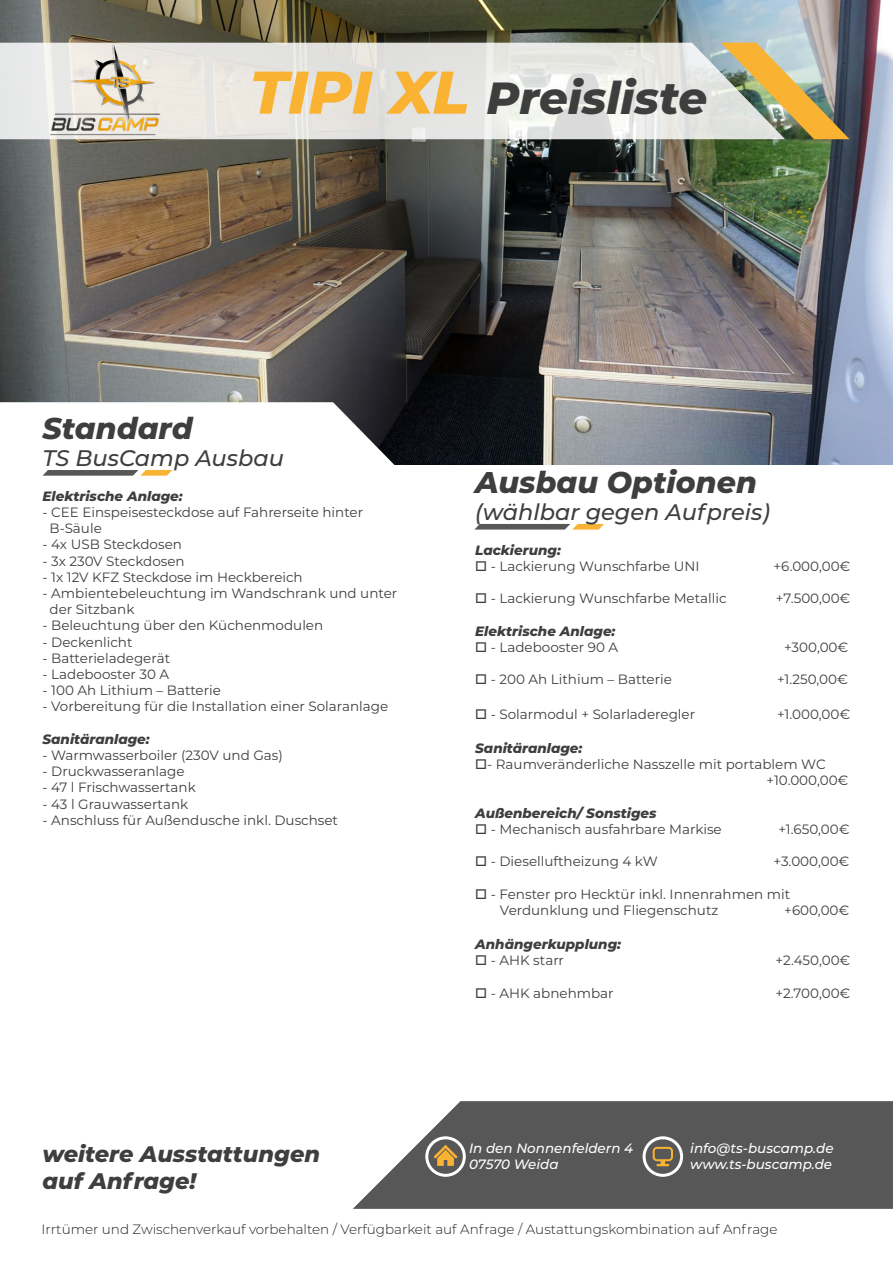
<style>
.page{position:relative;width:893px;height:1263px;background:#fff}
.page>*{position:absolute;margin:0;border:0;box-sizing:border-box;transform-origin:0 0}
.Text_Left{font:italic 800 45px "Montserrat";color:#3e3e3f}
.Text_Right{font:italic 800 30px "Montserrat";color:#3e3e3f}
.Text_Right-2{font:italic 500 22.5px "Montserrat";color:#3e3e3f}
.Text_Right-3{font:italic 800 22.5px "Montserrat";color:#3e3e3f}
.Text_Right-4{font:13.5px/16.2px "Montserrat";color:#3e3e3f}
.Text_Right-5{font:italic 800 13.5px "Montserrat";color:#3e3e3f}
.t1{font:300 13.5px "Montserrat";color:#231f20}
.Contact{font:italic 500 13.5px "Montserrat";color:#fff}
.s1{font-size:60px;color:#f9b231}
</style>
<div class="page">
<img style="left:0;top:0;width:893px;height:465px">
<svg style="left:353px;top:1101px;width:540px;height:108px;fill:#575757"></svg>
<svg style="left:434px;top:1145px;width:23px;height:21px"></svg>
<div style="left:425px;top:1136px;width:41px;height:41px;border:3px solid #fff;border-radius:50%"></div>
<svg style="left:653px;top:1147px;width:20px;height:19px"></svg>
<div style="left:643px;top:1136px;width:40px;height:41px;border:3px solid #fff;border-radius:50%"></div>
<img style="left:785px;top:43px;width:65px;height:96px">
<svg style="left:0;top:43px;width:785px;height:96px;fill:#e6e5e1"></svg>
<img style="left:43px;top:43px;width:145px;height:96px">
<svg style="left:43px;top:470px;width:129px;height:6px"></svg>
<svg style="left:474px;top:524px;width:130px;height:6px"></svg>
<p class="Text_Left" style="left:250px;top:65px;width:459px"><span class="s1">TIPI XL</span> Preisliste</p>
<p class="Text_Right" style="left:43px;top:406px;width:152px">Standard</p>
<p class="Text_Right-2" style="left:43px;top:442px;width:243px">TS BusCamp Ausbau</p>
<p class="Text_Right-5" style="left:43px;top:486px;width:142px">Elektrische Anlage:</p>
<p class="Text_Right-4" style="left:43px;top:503px;width:322px">- CEE Einspeisesteckdose auf Fahrerseite hinter</p>
<p class="Text_Right-4" style="left:50px;top:520px;width:54px">B-Säule</p>
<p class="Text_Right-4" style="left:43px;top:536px;width:141px">- 4x USB Steckdosen</p>
<p class="Text_Right-4" style="left:43px;top:552px;width:144px">- 3x 230V Steckdosen</p>
<p class="Text_Right-4" style="left:43px;top:568px;width:262px">- 1x 12V KFZ Steckdose im Heckbereich</p>
<p class="Text_Right-4" style="left:43px;top:584px;width:356px">- Ambientebeleuchtung im Wandschrank und unter</p>
<p class="Text_Right-4" style="left:50px;top:601px;width:86px">der Sitzbank</p>
<p class="Text_Right-4" style="left:43px;top:617px;width:282px">- Beleuchtung über den Küchenmodulen</p>
<p class="Text_Right-4" style="left:43px;top:633px;width:91px">- Deckenlicht</p>
<p class="Text_Right-4" style="left:43px;top:649px;width:129px">- Batterieladegerät</p>
<p class="Text_Right-4" style="left:43px;top:665px;width:128px">- Ladebooster 30 A</p>
<p class="Text_Right-4" style="left:43px;top:682px;width:180px">- 100 Ah Lithium – Batterie</p>
<p class="Text_Right-4" style="left:43px;top:698px;width:347px">- Vorbereitung für die Installation einer Solaranlage</p>
<p class="Text_Right-5" style="left:43px;top:729px;width:109px">Sanitäranlage:</p>
<p class="Text_Right-4" style="left:43px;top:746px;width:242px">- Warmwasserboiler (230V und Gas)</p>
<p class="Text_Right-4" style="left:43px;top:763px;width:143px">- Druckwasseranlage</p>
<p class="Text_Right-4" style="left:43px;top:779px;width:155px">- 47 l Frischwassertank</p>
<p class="Text_Right-4" style="left:43px;top:795px;width:147px">- 43 l Grauwassertank</p>
<p class="Text_Right-4" style="left:43px;top:811px;width:297px">- Anschluss für Außendusche inkl. Duschset</p>
<p class="Text_Right-3" style="left:43px;top:1137px;width:279px">weitere Ausstattungen</p>
<p class="Text_Right-3" style="left:43px;top:1164px;width:155px">auf Anfrage!</p>
<p class="Text_Right" style="left:475px;top:460px;width:283px">Ausbau Optionen</p>
<p class="Text_Right-2" style="left:475px;top:496px;width:296px">(wählbar gegen Aufpreis)</p>
<p class="Text_Right-5" style="left:475px;top:540px;width:87px">Lackierung:</p>
<p class="Text_Right-4" style="left:475px;top:557px;width:226px">□ - Lackierung Wunschfarbe UNI</p>
<p class="Text_Right-4" style="left:773px;top:557px;width:79px">+6.000,00€</p>
<p class="Text_Right-4" style="left:475px;top:590px;width:253px">□ - Lackierung Wunschfarbe Metallic</p>
<p class="Text_Right-4" style="left:776px;top:590px;width:76px">+7.500,00€</p>
<p class="Text_Right-5" style="left:475px;top:621px;width:142px">Elektrische Anlage:</p>
<p class="Text_Right-4" style="left:475px;top:638px;width:144px">□ - Ladebooster 90 A</p>
<p class="Text_Right-4" style="left:784px;top:638px;width:66px">+300,00€</p>
<p class="Text_Right-4" style="left:475px;top:671px;width:198px">□ - 200 Ah Lithium – Batterie</p>
<p class="Text_Right-4" style="left:777px;top:671px;width:72px">+1.250,00€</p>
<p class="Text_Right-4" style="left:475px;top:705px;width:221px">□ - Solarmodul + Solarladeregler</p>
<p class="Text_Right-4" style="left:777px;top:705px;width:75px">+1.000,00€</p>
<p class="Text_Right-5" style="left:475px;top:738px;width:109px">Sanitäranlage:</p>
<p class="Text_Right-4" style="left:766px;top:755px;width:83px;text-indent:-291px">□- Raumveränderliche Nasszelle mit portablem WC +10.000,00€</p>
<p class="Text_Right-5" style="left:475px;top:803px;width:183px">Außenbereich/ Sonstiges</p>
<p class="Text_Right-4" style="left:475px;top:820px;width:248px">□ - Mechanisch ausfahrbare Markise</p>
<p class="Text_Right-4" style="left:778px;top:820px;width:73px">+1.650,00€</p>
<p class="Text_Right-4" style="left:475px;top:853px;width:184px">□ - Dieselluftheizung 4 kW</p>
<p class="Text_Right-4" style="left:773px;top:853px;width:77px">+3.000,00€</p>
<p class="Text_Right-4" style="left:475px;top:885px;width:317px">□ - Fenster pro Hecktür inkl. Innenrahmen mit</p>
<p class="Text_Right-4" style="left:500px;top:901px;width:220px">Verdunklung und Fliegenschutz</p>
<p class="Text_Right-4" style="left:784px;top:901px;width:67px">+600,00€</p>
<p class="Text_Right-5" style="left:475px;top:934px;width:147px">Anhängerkupplung:</p>
<p class="Text_Right-4" style="left:475px;top:952px;width:90px">□ - AHK starr</p>
<p class="Text_Right-4" style="left:776px;top:952px;width:76px">+2.450,00€</p>
<p class="Text_Right-4" style="left:475px;top:984px;width:140px">□ - AHK abnehmbar</p>
<p class="Text_Right-4" style="left:775px;top:984px;width:76px">+2.700,00€</p>
<p class="Contact" style="left:469px;top:1139px;width:166px">In den Nonnenfeldern 4</p>
<p class="Contact" style="left:469px;top:1155px;width:91px">07570 Weida</p>
<p class="Contact" style="left:690px;top:1139px;width:145px">info@ts-buscamp.de</p>
<p class="Contact" style="left:690px;top:1155px;width:143px">www.ts-buscamp.de</p>
<p class="t1" style="left:42px;top:1219px;width:737px">Irrtümer und Zwischenverkauf vorbehalten / Verfügbarkeit auf Anfrage / Austattungskombination auf Anfrage</p>
</div>
